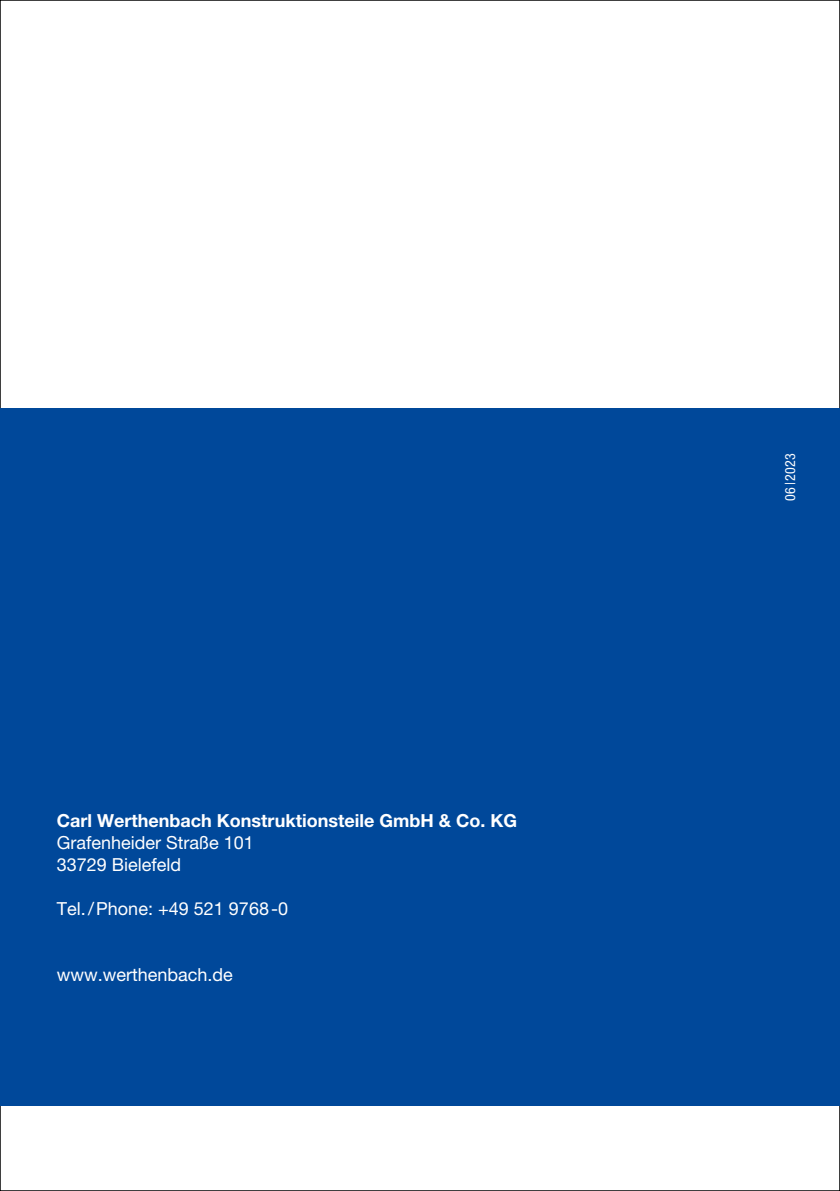
<style>
.page{position:relative;width:840px;height:1191px;background:#fff}
.page>*{position:absolute;margin:0;border:0;box-sizing:border-box;transform-origin:0 0}
.t1{font:18px/22px "Helvetica Neue LT Pro";color:#fff}
.t2{font:700 18px "Helvetica Neue LT Pro";color:#fff}
.t3{font:condensed 14px "Helvetica Neue LT Pro";color:#fff}
</style>
<div class="page">
<div style="left:0;top:409px;width:839px;height:697px;background:#00489a"></div>
<p class="t2" style="left:57px;top:809px;width:461px">Carl Werthenbach Konstruktionsteile GmbH &amp; Co. KG</p>
<p class="t1" style="left:57px;top:831px;width:199px">Grafenheider Straße 101<br>33729 Bielefeld</p>
<p class="t1" style="left:57px;top:897px;width:233px">Tel./Phone: +49 521 9768-0</p>
<p class="t1" style="left:57px;top:963px;width:177px">www.werthenbach.de</p>
<p class="t3" style="left:781px;top:500px;width:48px;rotate:-90deg">06 | 2023</p>
</div>
